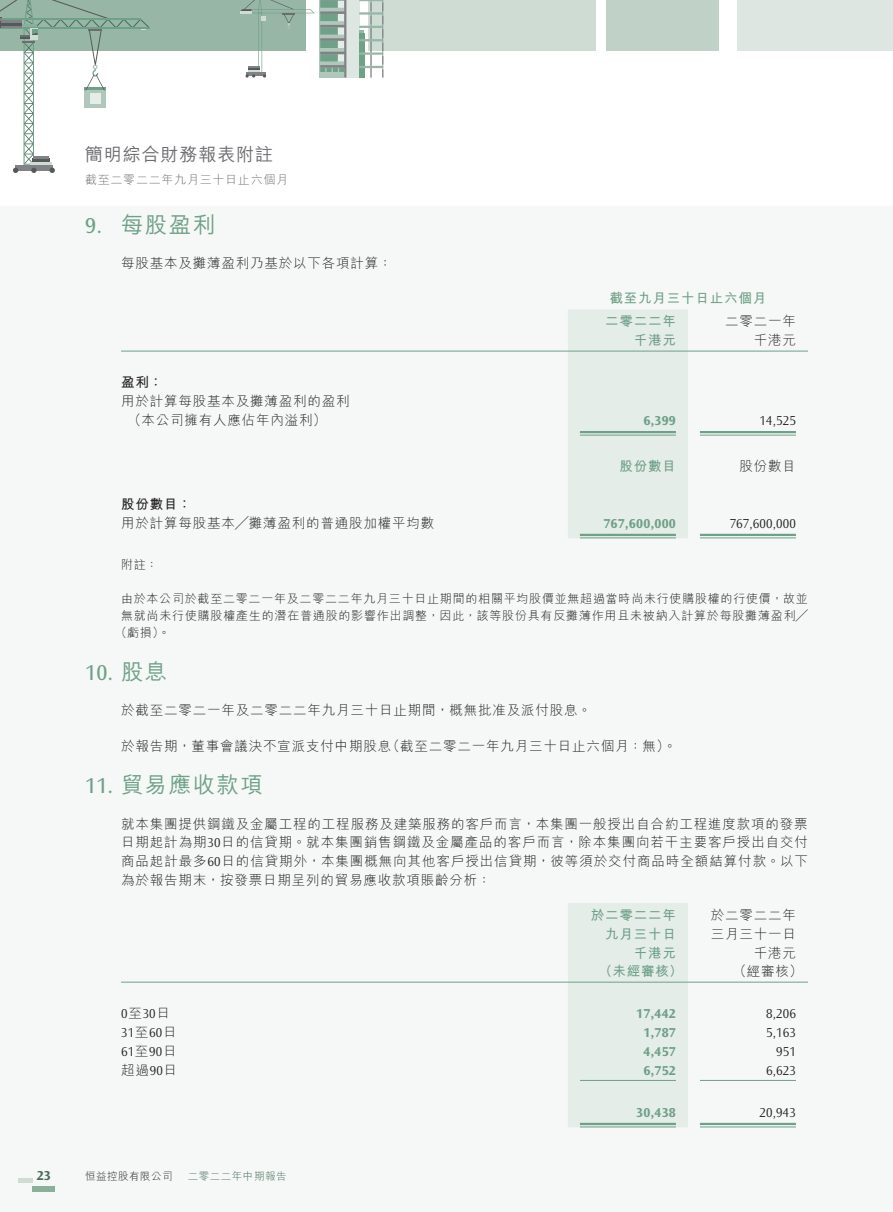
<style>
.page{position:relative;width:893px;height:1212px;background:#fff}
.page>*{position:absolute;margin:0;border:0;box-sizing:border-box;transform-origin:0 0}
._03_H1{font:500 22.5px "M Hei HK";letter-spacing:.06em;color:#6fa088}
._03_H1-2{font:22.5px "Ocean Sans Std";color:#6fa088}
.t1{font:500 18px "M Hei HK";letter-spacing:.05em;color:#6c6d70}
._12___P2{font:300 13.5px/18.8px "M Hei HK";letter-spacing:.06em;color:#231f20;text-align:justify}
._15_Table_Stub{font:300 13.5px "M Hei HK";letter-spacing:.06em;color:#231f20}
._01_Body_Text{font:300 13.5px/18.8px "M Hei HK";letter-spacing:.06em;color:#231f20}
._01_Body_Text-2{font:700 13.5px/18.8px "M Hei HK";letter-spacing:.065em;color:#6fa088;text-align:right}
._01_Body_Text-3{font:700 13.5px "Ocean Sans Std";letter-spacing:.015em;color:#6fa088}
._01_Body_Text-4{font:300 13.5px "Ocean Sans Std";letter-spacing:.01em;color:#231f20}
._15_Table_Stub-2{font:300 13.5px "Ocean Sans Std";letter-spacing:.01em;color:#231f20}
._15_Table_Stub-3{font:700 13.5px "M Hei HK";letter-spacing:.065em;color:#231f20}
.t2{font:700 13.5px "Ocean Sans Std";color:#476c5a}
._02_Note_Text{font:300 12px "M Hei HK";letter-spacing:.065em;color:#231f20}
.t3{font:300 12px "M Hei HK";letter-spacing:.06em;color:#6c6d70}
.t4{font:300 10.5px "M Hei HK";letter-spacing:.05em;color:#476c5a}
.t5{font:300 10.5px "M Hei HK";letter-spacing:.05em;color:#231f20}
.s1{font-family:"M Hei HK";font-weight:500}
.s2{font-family:"Ocean Sans Std";font-weight:400}
.s3{font-family:"Ocean Sans Std"}
.s4{font-family:"M Hei HK"}
</style>
<div class="page">
<div style="left:0;top:207px;width:892px;height:1005px;background:#f5f8f6"></div>
<div style="left:737px;top:0;width:155px;height:51px;background:#dde6e0"></div>
<div style="left:0;top:0;width:305px;height:51px;background:#97b6a5"></div>
<div style="left:369px;top:0;width:227px;height:51px;background:#cedcd4"></div>
<div style="left:606px;top:0;width:113px;height:51px;background:#c0d1c7"></div>
<div style="left:344px;top:0;width:15px;height:78px;background:#dde6e0"></div>
<svg style="left:359px;top:0;width:24px;height:78px"></svg>
<svg style="left:240px;top:0;width:106px;height:78px"></svg>
<svg style="left:0;top:0;width:150px;height:173px"></svg>
<div style="left:33px;top:1186px;width:22px;height:6px;background:#8aaf9a"></div>
<hr style="left:18px;top:1178px;width:15px;height:4px;background:#cedcd4">
<div style="left:568px;top:310px;width:120px;height:228px;background:#e5ede8"></div>
<hr style="left:121px;top:351px;width:447px;height:1px;background:#6fa088">
<hr style="left:568px;top:351px;width:120px;height:1px;background:#6fa088">
<hr style="left:688px;top:351px;width:120px;height:1px;background:#6fa088">
<hr style="left:580px;top:431px;width:96px;height:2px;background:#6fa088">
<hr style="left:580px;top:435px;width:96px;height:1px;background:#6fa088">
<hr style="left:700px;top:431px;width:96px;height:2px;background:#6fa088">
<hr style="left:700px;top:435px;width:96px;height:1px;background:#6fa088">
<hr style="left:580px;top:534px;width:96px;height:2px;background:#6fa088">
<hr style="left:580px;top:537px;width:96px;height:1px;background:#6fa088">
<hr style="left:700px;top:534px;width:96px;height:2px;background:#6fa088">
<hr style="left:700px;top:537px;width:96px;height:1px;background:#6fa088">
<div style="left:568px;top:903px;width:120px;height:224px;background:#e5ede8"></div>
<hr style="left:121px;top:982px;width:447px;height:1px;background:#6fa088">
<hr style="left:568px;top:982px;width:120px;height:1px;background:#6fa088">
<hr style="left:688px;top:982px;width:120px;height:1px;background:#6fa088">
<hr style="left:580px;top:1080px;width:96px;height:1px;background:#6fa088">
<hr style="left:700px;top:1080px;width:96px;height:1px;background:#6fa088">
<hr style="left:580px;top:1123px;width:96px;height:2px;background:#6fa088">
<hr style="left:580px;top:1126px;width:96px;height:1px;background:#6fa088">
<hr style="left:700px;top:1123px;width:96px;height:2px;background:#6fa088">
<hr style="left:700px;top:1126px;width:96px;height:1px;background:#6fa088">
<p class="t2" style="left:37px;top:1168px;width:16px">23</p>
<h2 class="t1" style="left:85px;top:142px;width:190px">簡明綜合財務報表附註</h2>
<p class="t3" style="left:85px;top:171px;width:205px">截至二零二二年九月三十日止六個月</p>
<p class="_03_H1-2" style="left:85px;top:213px;width:19px">9.</p>
<p class="_03_H1" style="left:121px;top:208px;width:96px">每股盈利</p>
<p class="_01_Body_Text" style="left:121px;top:253px;width:272px">每股基本及攤薄盈利乃基於以下各項計算：</p>
<p class="_15_Table_Stub-3" style="left:121px;top:372px;width:43px">盈利：</p>
<p class="_15_Table_Stub" style="left:121px;top:392px;width:230px">用於計算每股基本及攤薄盈利的盈利</p>
<p class="_15_Table_Stub" style="left:128px;top:410px;width:200px">（本公司擁有人應佔年內溢利(</p>
<p class="_15_Table_Stub-3" style="left:121px;top:494px;width:72px">股份數目：</p>
<p class="_01_Body_Text-2" style="left:609px;top:288px;width:159px">截至九月三十日止六個月</p>
<p class="_01_Body_Text" style="left:725px;top:312px;width:72px">二零二一年</p>
<p class="_01_Body_Text-2" style="left:605px;top:311px;width:72px">二零二二年</p>
<p class="_01_Body_Text-2" style="left:634px;top:330px;width:44px">千港元</p>
<p class="_01_Body_Text" style="left:754px;top:330px;width:44px">千港元</p>
<p class="_01_Body_Text-3" style="left:643px;top:413px;width:34px">6,399</p>
<p class="_01_Body_Text-4" style="left:760px;top:413px;width:38px">14,525</p>
<p class="_01_Body_Text-2" style="left:619px;top:456px;width:58px">股份數目</p>
<p class="_01_Body_Text" style="left:739px;top:456px;width:58px">股份數目</p>
<p class="_15_Table_Stub" style="left:121px;top:513px;width:315px">用於計算每股基本╱攤薄盈利的普通股加權平均數</p>
<p class="_02_Note_Text" style="left:121px;top:556px;width:38px">附註：</p>
<p class="_02_Note_Text" style="left:121px;top:590px;width:688px">由於本公司於截至二零二一年及二零二二年九月三十日止期間的相關平均股價並無超過當時尚未行使購股權的行使價，故並</p>
<p class="_02_Note_Text" style="left:121px;top:607px;width:688px">無就尚未行使購股權產生的潛在普通股的影響作出調整，因此，該等股份具有反攤薄作用且未被納入計算於每股攤薄盈利╱</p>
<p class="_02_Note_Text" style="left:115px;top:624px;width:57px">（虧損。(</p>
<p class="_03_H1-2" style="left:85px;top:660px;width:84px">10. <span class="s1">股息</span></p>
<p class="_12___P2" style="left:121px;top:700px;width:472px">於截至二零二一年及二零二二年九月三十日止期間，概無批准及派付股息。</p>
<p class="_12___P2" style="left:386px;top:736px;width:292px">（截至二零二一年九月三十日止六個月：無。(</p>
<p class="_01_Body_Text-3" style="left:603px;top:515px;width:74px">767,600,000</p>
<p class="_01_Body_Text-4" style="left:730px;top:516px;width:68px">767,600,000</p>
<p class="_12___P2" style="left:121px;top:736px;width:272px">於報告期，董事會議決不宣派支付中期股息</p>
<p class="_03_H1" style="left:85px;top:769px;width:179px"><span class="s2">11.</span> 貿易應收款項</p>
<p class="_12___P2" style="left:121px;top:814px;width:688px">就本集團提供鋼鐵及金屬工程的工程服務及建築服務的客戶而言，本集團一般授出自合約工程進度款項的發票日期起計為期<span class="s3">30</span>日的信貸期。就本集團銷售鋼鐵及金屬產品的客戶而言，除本集團向若干主要客戶授出自交付商品起計最多<span class="s3">60</span>日的信貸期外，本集團概無向其他客戶授出信貸期，彼等須於交付商品時全額結算付款。以下為於報告期末，按發票日期呈列的貿易應收款項賬齡分析：</p>
<p class="_01_Body_Text-2" style="left:591px;top:905px;width:87px">於二零二二年九月三十日</p>
<p class="_01_Body_Text" style="left:711px;top:905px;width:87px">於二零二二年三月三十一日</p>
<p class="_01_Body_Text" style="left:754px;top:943px;width:44px">千港元</p>
<p class="_01_Body_Text-2" style="left:634px;top:942px;width:44px">千港元</p>
<p class="_01_Body_Text-2" style="left:599px;top:961px;width:85px">（未經審核）</p>
<p class="_01_Body_Text" style="left:733px;top:961px;width:71px">（經審核(</p>
<p class="_15_Table_Stub-2" style="left:121px;top:1006px;width:51px"><span class="s4">至</span>0 30<span class="s4">日</span></p>
<p class="_01_Body_Text-3" style="left:636px;top:1006px;width:41px">17,442</p>
<p class="_01_Body_Text-4" style="left:766px;top:1006px;width:31px">8,206</p>
<p class="_15_Table_Stub-2" style="left:121px;top:1025px;width:57px">31<span class="s4">至</span>60<span class="s4">日</span></p>
<p class="_01_Body_Text-3" style="left:643px;top:1025px;width:34px">1,787</p>
<p class="_01_Body_Text-4" style="left:766px;top:1025px;width:31px">5,163</p>
<p class="_15_Table_Stub-2" style="left:121px;top:1044px;width:57px">61<span class="s4">至</span>90<span class="s4">日</span></p>
<p class="_01_Body_Text-3" style="left:643px;top:1044px;width:34px">4,457</p>
<p class="_01_Body_Text-4" style="left:776px;top:1044px;width:21px">951</p>
<p class="_15_Table_Stub" style="left:121px;top:1060px;width:58px">超過<span class="s3">90</span>日</p>
<p class="_01_Body_Text-3" style="left:643px;top:1062px;width:34px">6,752</p>
<p class="_01_Body_Text-4" style="left:766px;top:1063px;width:31px">6,623</p>
<p class="_01_Body_Text-3" style="left:636px;top:1104px;width:41px">30,438</p>
<p class="_01_Body_Text-4" style="left:760px;top:1105px;width:38px">20,943</p>
<p class="t5" style="left:85px;top:1169px;width:89px">恒益控股有限公司</p>
<p class="t4" style="left:188px;top:1169px;width:100px">二零二二年中期報告</p>
</div>
